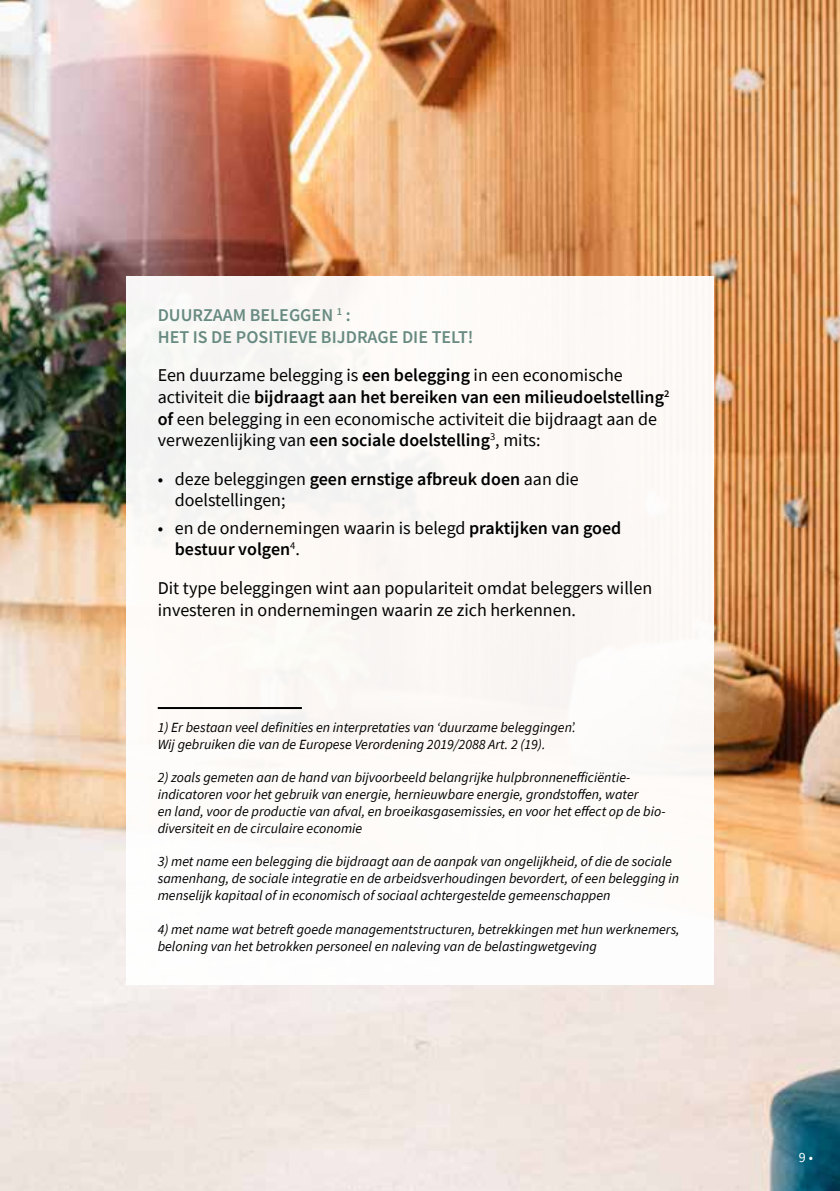
<style>
.page{position:relative;width:840px;height:1191px;background:#fff}
.page>*{position:absolute;margin:0;border:0;box-sizing:border-box;transform-origin:0 0}
.t1{font:18px/21.6px "Source Sans Pro";color:#000}
.t2{font:600 18px/21.6px "Source Sans Pro";color:#678a81}
.t3{font:italic 14px/16.8px "Source Sans Pro";color:#000}
.t4{font:14px "Source Sans Pro";color:#fff}
.s1{font-weight:600}
</style>
<div class="page">
<img style="left:0;top:0;width:839px;height:1191px">
<div style="left:126px;top:276px;width:587px;height:709px;background:#fdfaf7"></div>
<hr style="left:158px;top:707px;width:144px;height:2px;background:#000">
<p class="t2" style="left:158px;top:304px;width:317px">DUURZAAM BELEGGEN <sup>1</sup> :<br>HET IS DE POSITIEVE BIJDRAGE DIE TELT!</p>
<p class="t1" style="left:158px;top:364px;width:513px">Een duurzame belegging is <span class="s1">een belegging</span> in een economische activiteit die <span class="s1">bijdraagt aan het bereiken van een milieudoelstelling</span><sup>2 </sup><span class="s1">of</span> een belegging in een economische activiteit die bijdraagt aan de verwezenlijking van <span class="s1">een sociale doelstelling</span><sup>3</sup>, mits:</p>
<p class="t1" style="left:175px;top:468px;width:405px;text-indent:-17px">• deze beleggingen <span class="s1">geen ernstige afbreuk doen</span> aan die doelstellingen;</p>
<p class="t1" style="left:175px;top:517px;width:448px;text-indent:-17px">• en de ondernemingen waarin is belegd <span class="s1">praktijken van goed bestuur volgen</span><sup>4</sup>.</p>
<p class="t1" style="left:158px;top:577px;width:496px">Dit type beleggingen wint aan populariteit omdat beleggers willen investeren in ondernemingen waarin ze zich herkennen.</p>
<p class="t3" style="left:158px;top:719px;width:419px">1) Er bestaan veel definities en interpretaties van ‘duurzame beleggingen’.<br>Wij gebruiken die van de Europese Verordening 2019/2088 Art. 2 (19).</p>
<p class="t3" style="left:158px;top:769px;width:509px">2) zoals gemeten aan de hand van bijvoorbeeld belangrijke hulpbronnenefficiëntie&shy;indicatoren voor het gebruik van energie, hernieuwbare energie, grondstoffen, water<br>en land, voor de productie van afval, en broeikasgasemissies, en voor het effect op de bio&shy;diversiteit en de circulaire economie</p>
<p class="t3" style="left:158px;top:853px;width:522px">3) met name een belegging die bijdraagt aan de aanpak van ongelijkheid, of die de sociale samenhang, de sociale integratie en de arbeidsverhoudingen bevordert, of een belegging in menselijk kapitaal of in economisch of sociaal achtergestelde gemeenschappen</p>
<p class="t3" style="left:158px;top:920px;width:523px">4) met name wat betreft goede managementstructuren, betrekkingen met hun werknemers, beloning van het betrokken personeel en naleving van de belastingwetgeving</p>
<p class="t4" style="left:798px;top:1148px;width:16px">9 •</p>
</div>
